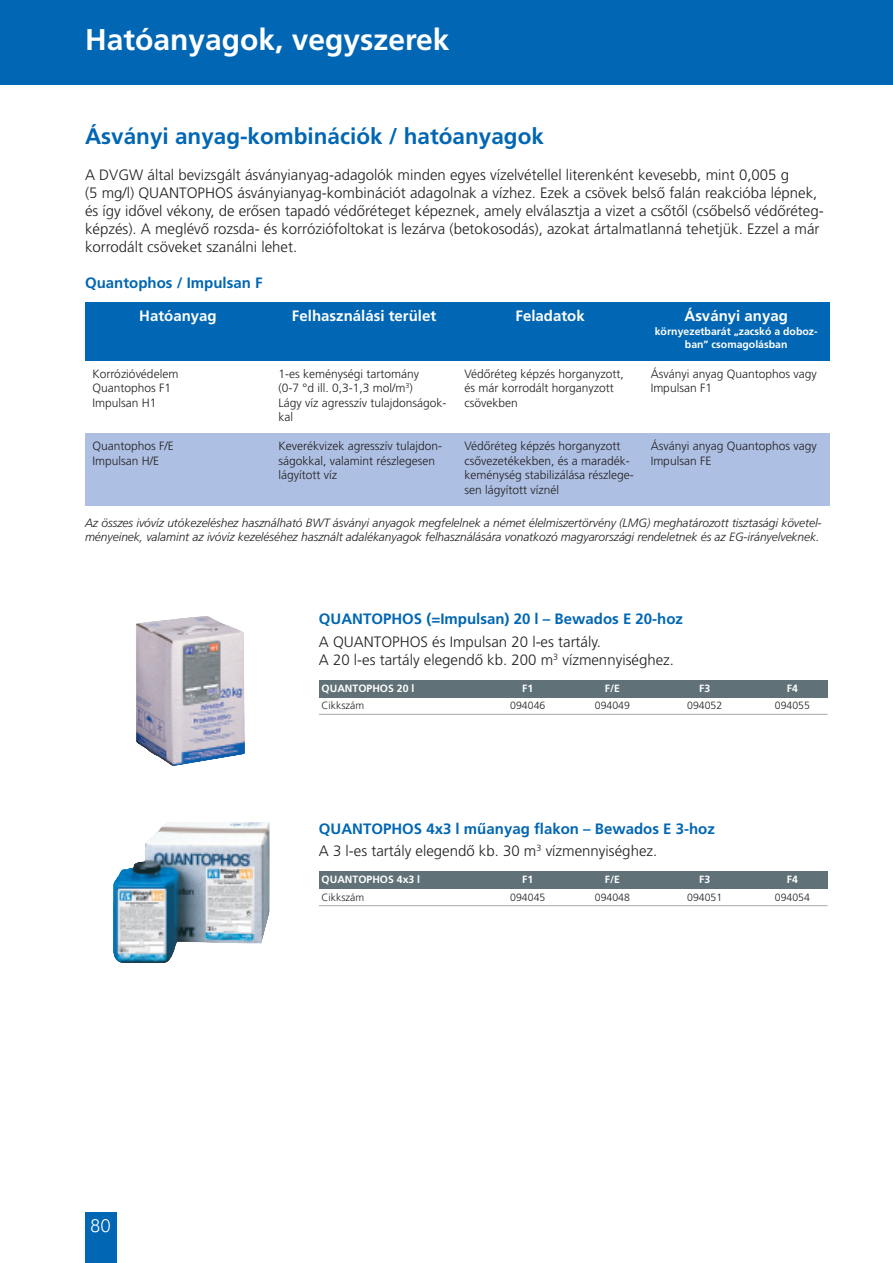
<style>
.page{position:relative;width:893px;height:1263px;background:#fff}
.page>*{position:absolute;margin:0;border:0;box-sizing:border-box;transform-origin:0 0}
.t1{font:700 30px "Frutiger CE";color:#fff}
.t2{font:700 22.5px "Frutiger CE";color:#0166b3}
.t3{font:18px "Futura Lt HU Normal";color:#fff}
.t4{font:300 15px/18px "Frutiger CE";color:#231f20}
.t5{font:700 15px "Frutiger CE";color:#0166b3}
.t6{font:700 15px "Frutiger CE";color:#fff}
.t7{font:300 12px/14.4px "Frutiger CE";color:#231f20}
.t8{font:italic 300 12px/14.4px "Frutiger CE";letter-spacing:-.005em;color:#231f20}
.t9{font:700 10.5px/12.6px "Frutiger CE";color:#fff;text-align:center}
.t10{font:300 10.5px "Frutiger CE";color:#231f20}
.s1{font-weight:700;color:#0166b3}
</style>
<div class="page">
<div style="left:0;top:0;width:893px;height:85px;background:#0166b3"></div>
<div style="left:271px;top:302px;width:186px;height:59px;background:#0166b3"></div>
<div style="left:457px;top:302px;width:186px;height:59px;background:#0166b3"></div>
<div style="left:643px;top:302px;width:186px;height:59px;background:#0166b3"></div>
<div style="left:271px;top:434px;width:186px;height:72px;background:#adbfe2"></div>
<div style="left:85px;top:302px;width:186px;height:59px;background:#0166b3"></div>
<div style="left:85px;top:434px;width:186px;height:72px;background:#adbfe2"></div>
<div style="left:457px;top:434px;width:186px;height:72px;background:#adbfe2"></div>
<div style="left:643px;top:434px;width:186px;height:72px;background:#adbfe2"></div>
<div style="left:319px;top:680px;width:509px;height:17px;background:#607177"></div>
<hr style="left:319px;top:714px;width:509px;height:1px;background:#a8a9ad">
<div style="left:319px;top:872px;width:509px;height:17px;background:#607177"></div>
<hr style="left:319px;top:905px;width:509px;height:1px;background:#a8a9ad">
<img style="left:136px;top:616px;width:109px;height:150px">
<img style="left:113px;top:822px;width:157px;height:141px">
<div style="left:85px;top:1212px;width:31px;height:51px;background:#0166b3"></div>
<h1 class="t1" style="left:85px;top:28px;width:366px">Hatóanyagok, vegyszerek</h1>
<h2 class="t2" style="left:85px;top:128px;width:460px">Ásványi anyag-kombinációk / hatóanyagok</h2>
<p class="t4" style="left:85px;top:167px;width:740px">A DVGW által bevizsgált ásványianyag-adagolók minden egyes vízelvétellel literenként kevesebb, mint 0,005 g<br>(5 mg/l) QUANTOPHOS ásványianyag-kombinációt adagolnak a vízhez. Ezek a csövek belső falán reakcióba lépnek, és így idővel vékony, de erősen tapadó védőréteget képeznek, amely elválasztja a vizet a csőtől (csőbelső védőréteg&shy;képzés). A meglévő rozsda- és korróziófoltokat is lezárva (betokosodás), azokat ártalmatlanná tehetjük. Ezzel a már korrodált csöveket szanálni lehet.</p>
<p class="t5" style="left:85px;top:277px;width:179px">Quantophos / Impulsan F</p>
<p class="t6" style="left:292px;top:309px;width:146px">Felhasználási terület</p>
<p class="t6" style="left:515px;top:309px;width:71px">Feladatok</p>
<p class="t6" style="left:684px;top:309px;width:105px">Ásványi anyag</p>
<p class="t9" style="left:655px;top:326px;width:164px">környezetbarát „zacskó a doboz&shy;ban” csomagolásban</p>
<p class="t7" style="left:279px;top:368px;width:169px">1-es keménységi tartomány<br>(0-7 °d ill. 0,3-1,3 mol/m<sup>3</sup>)<br>Lágy víz agresszív tulajdonságok&shy;kal</p>
<p class="t7" style="left:465px;top:368px;width:161px">Védőréteg képzés horganyzott, és már korrodált horganyzott csövekben</p>
<p class="t7" style="left:651px;top:368px;width:168px">Ásványi anyag Quantophos vagy<br>Impulsan F1</p>
<p class="t7" style="left:279px;top:440px;width:165px">Keverékvizek agresszív tulajdon&shy;ságokkal, valamint részlegesen lágyított víz</p>
<p class="t6" style="left:139px;top:309px;width:79px">Hatóanyag</p>
<p class="t7" style="left:93px;top:368px;width:87px">Korrózióvédelem<br>Quantophos F1<br>Impulsan H1</p>
<p class="t7" style="left:93px;top:440px;width:83px">Quantophos F/E<br>Impulsan H/E</p>
<p class="t7" style="left:465px;top:440px;width:171px">Védőréteg képzés horganyzott csővezetékekben, és a maradék&shy;keménység stabilizálása részlege&shy;sen lágyított víznél</p>
<p class="t7" style="left:651px;top:440px;width:168px">Ásványi anyag Quantophos vagy<br>Impulsan FE</p>
<p class="t8" style="left:85px;top:516px;width:738px">Az összes ivóvíz utókezeléshez használható BWT ásványi anyagok megfelelnek a német élelmiszertörvény (LMG) meghatározott tisztasági követel&shy;ményeinek, valamint az ivóvíz kezeléséhez használt adalékanyagok felhasználására vonatkozó magyarországi rendeletnek és az EG-irányelveknek.</p>
<p class="t5" style="left:319px;top:613px;width:366px">QUANTOPHOS (=Impulsan) 20 l – Bewados E 20-hoz</p>
<p class="t4" style="left:319px;top:633px;width:357px">A QUANTOPHOS és Impulsan 20 l-es tartály.<br>A 20 l-es tartály elegendő kb. 200 m<sup>3</sup> vízmennyiséghez.</p>
<p class="t9" style="left:322px;top:683px;width:94px">QUANTOPHOS 20 l</p>
<p class="t9" style="left:522px;top:683px;width:13px">F1</p>
<p class="t9" style="left:605px;top:683px;width:17px">F/E</p>
<p class="t9" style="left:699px;top:683px;width:13px">F3</p>
<p class="t9" style="left:787px;top:683px;width:13px">F4</p>
<p class="t10" style="left:322px;top:701px;width:44px">Cikkszám</p>
<p class="t10" style="left:510px;top:701px;width:37px">094046</p>
<p class="t10" style="left:595px;top:701px;width:37px">094049</p>
<p class="t10" style="left:687px;top:701px;width:37px">094052</p>
<p class="t10" style="left:775px;top:701px;width:37px">094055</p>
<p class="t3" style="left:90px;top:1216px;width:22px">80</p>
<p class="t4" style="left:319px;top:818px;width:397px;line-height:22.2px"><span class="s1">QUANTOPHOS 4x3 l műanyag flakon – Bewados E 3-hoz<br></span>A 3 l-es tartály elegendő kb. 30 m<sup>3</sup> vízmennyiséghez.</p>
<p class="t9" style="left:322px;top:874px;width:100px">QUANTOPHOS 4x3 l</p>
<p class="t9" style="left:522px;top:874px;width:13px">F1</p>
<p class="t9" style="left:605px;top:874px;width:17px">F/E</p>
<p class="t9" style="left:699px;top:874px;width:13px">F3</p>
<p class="t9" style="left:787px;top:874px;width:13px">F4</p>
<p class="t10" style="left:322px;top:893px;width:44px">Cikkszám</p>
<p class="t10" style="left:510px;top:893px;width:37px">094045</p>
<p class="t10" style="left:595px;top:893px;width:37px">094048</p>
<p class="t10" style="left:687px;top:893px;width:37px">094051</p>
<p class="t10" style="left:775px;top:893px;width:37px">094054</p>
</div>
